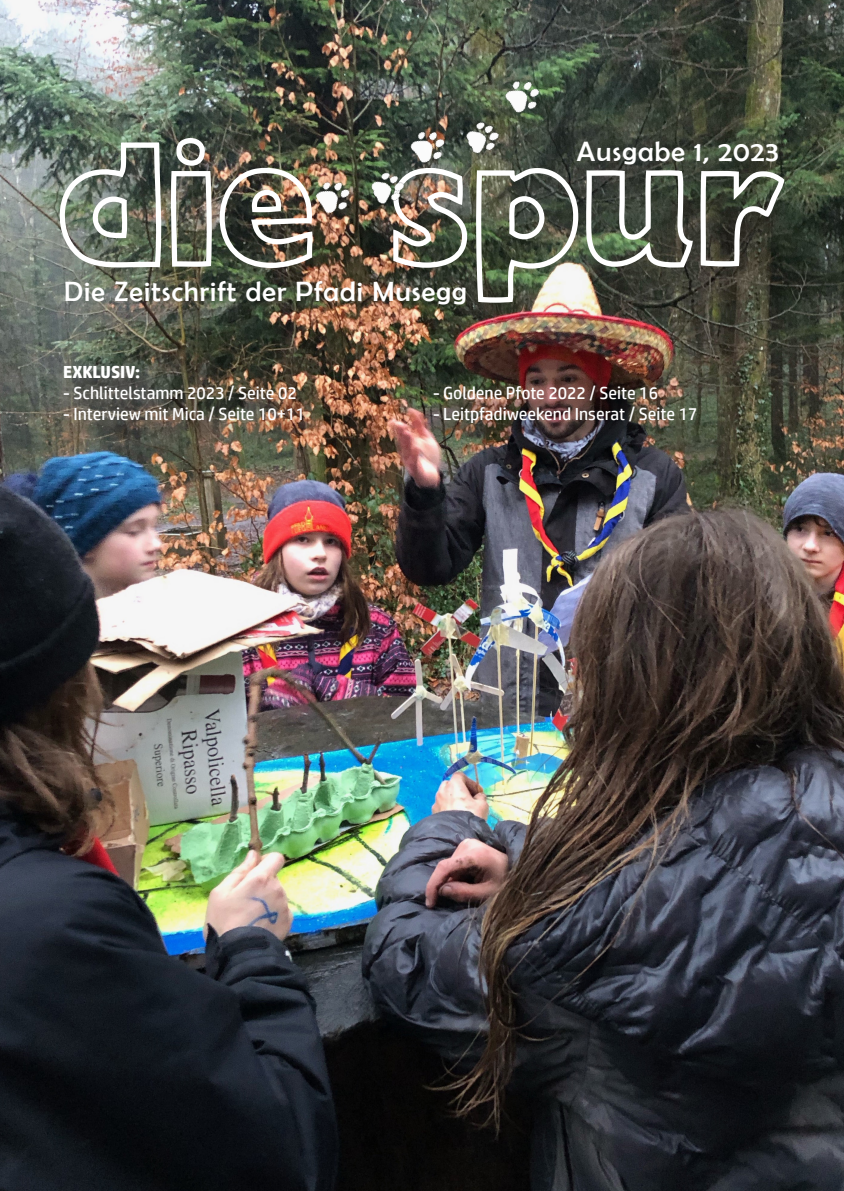
<style>
.page{position:relative;width:844px;height:1191px;background:#fff}
.page>*{position:absolute;margin:0;border:0;box-sizing:border-box;transform-origin:0 0}
.t1{font:28px "Berlin Sans FB";letter-spacing:.04em;color:#fff}
.t2{font:17.5px "HP Simplified";color:#fff}
.t3{font:700 17.5px "HP Simplified";color:#fff}
</style>
<div class="page">
<img style="left:0;top:0;width:843px;height:1191px">
<svg style="left:58px;top:142px;width:105px;height:125px"></svg>
<img style="left:383px;top:240px;width:84px;height:28px">
<svg style="left:475px;top:168px;width:217px;height:135px"></svg>
<img style="left:170px;top:138px;width:145px;height:130px">
<svg style="left:699px;top:171px;width:85px;height:95px"></svg>
<img style="left:299px;top:49px;width:259px;height:191px">
<div style="left:67px;top:368px;width:257px;height:74px;background:#231f20;opacity:.75"></div>
<div style="left:437px;top:389px;width:280px;height:55px;background:#231f20;opacity:.75"></div>
<h1 class="t1" style="left:64px;top:275px;width:404px">Die Zeitschrift der Pfadi Musegg</h1>
<h1 class="t1" style="left:576px;top:136px;width:203px">Ausgabe 1, 2023</h1>
<p class="t3" style="left:63px;top:362px;width:78px">EXKLUSIV:</p>
<p class="t2" style="left:63px;top:383px;width:235px">- Schlittelstamm 2023 / Seite 02</p>
<p class="t2" style="left:63px;top:404px;width:243px">- Interview mit Mica / Seite 10+11</p>
<p class="t2" style="left:433px;top:383px;width:226px">- Goldene Pfote 2022 / Seite 16</p>
<p class="t2" style="left:433px;top:404px;width:266px">- Leitpfadiweekend Inserat / Seite 17</p>
</div>
